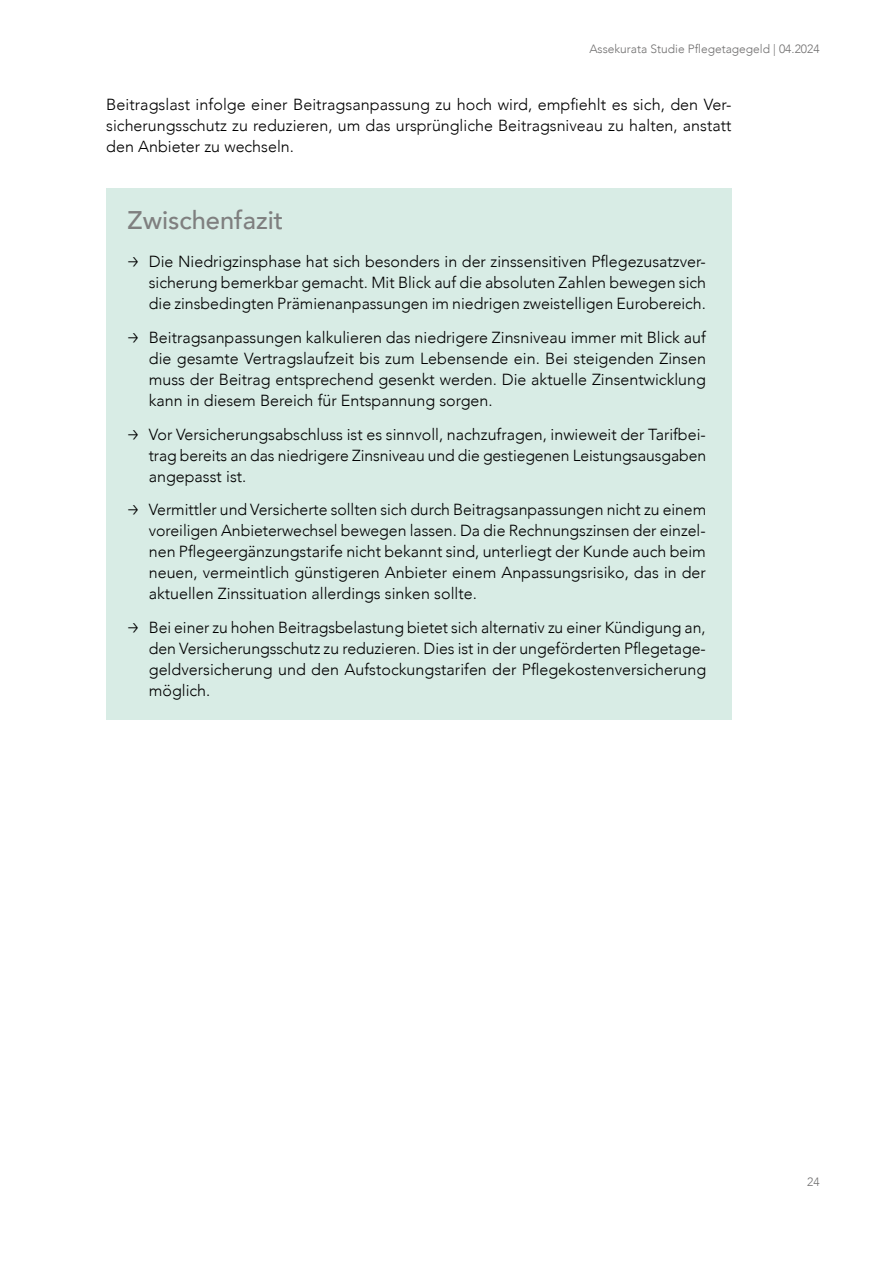
<style>
.page{position:relative;width:893px;height:1263px;background:#fff}
.page>*{position:absolute;margin:0;border:0;box-sizing:border-box;transform-origin:0 0}
.t1{font:500 25.5px "Avenir";color:#7f7f7f}
.t2{font:300 16.05px/21px "Avenir";color:#000;text-align:justify}
.t3{font:300 12px "Avenir";color:#706f6f}
.s1{font-family:"GD Vtype"}
</style>
<div class="page">
<div style="left:106px;top:188px;width:625px;height:58px;background:#d8ece5"></div>
<div style="left:106px;top:236px;width:625px;height:96px;background:#d8ece5"></div>
<div style="left:106px;top:312px;width:625px;height:117px;background:#d8ece5"></div>
<div style="left:106px;top:409px;width:625px;height:96px;background:#d8ece5"></div>
<div style="left:106px;top:484px;width:625px;height:139px;background:#d8ece5"></div>
<div style="left:106px;top:602px;width:625px;height:117px;background:#d8ece5"></div>
<p class="t3" style="left:589px;top:42px;width:232px">Assekurata Studie Pflegetagegeld | 04.2024</p>
<p class="t2" style="left:106px;top:94px;width:627px">Beitragslast infolge einer Beitragsanpassung zu hoch wird, empfiehlt es sich, den Ver&shy;sicherungsschutz zu reduzieren, um das ursprüngliche Beitragsniveau zu halten, anstatt den Anbieter zu wechseln.</p>
<h1 class="t1" style="left:128px;top:198px;width:157px">Zwischenfazit</h1>
<p class="t2" style="left:149px;top:251px;width:559px;text-indent:-21px"><span class="s1">→</span> Die Niedrigzinsphase hat sich besonders in der zinssensitiven Pflegezusatzver&shy;sicherung bemerkbar gemacht. Mit Blick auf die absoluten Zahlen bewegen sich die zinsbedingten Prämienanpassungen im niedrigen zweistelligen Eurobereich.</p>
<p class="t2" style="left:149px;top:327px;width:559px;text-indent:-21px"><span class="s1">→</span> Beitragsanpassungen kalkulieren das niedrigere Zinsniveau immer mit Blick auf die gesamte Vertragslaufzeit bis zum Lebensende ein. Bei steigenden Zinsen muss der Beitrag entsprechend gesenkt werden. Die aktuelle Zinsentwicklung kann in diesem Bereich für Entspannung sorgen.</p>
<p class="t2" style="left:149px;top:423px;width:559px;text-indent:-21px"><span class="s1">→</span> Vor Versicherungsabschluss ist es sinnvoll, nachzufragen, inwieweit der Tarifbei&shy;trag bereits an das niedrigere Zinsniveau und die gestiegenen Leistungsausgaben angepasst ist.</p>
<p class="t2" style="left:149px;top:499px;width:559px;text-indent:-21px"><span class="s1">→</span> Vermittler und Versicherte sollten sich durch Beitragsanpassungen nicht zu einem voreiligen Anbieterwechsel bewegen lassen. Da die Rechnungszinsen der einzel&shy;nen Pflegeergänzungstarife nicht bekannt sind, unterliegt der Kunde auch beim neuen, vermeintlich günstigeren Anbieter einem Anpassungsrisiko, das in der aktuellen Zinssituation allerdings sinken sollte.</p>
<p class="t2" style="left:149px;top:617px;width:559px;text-indent:-21px"><span class="s1">→</span> Bei einer zu hohen Beitragsbelastung bietet sich alternativ zu einer Kündigung an, den Versicherungsschutz zu reduzieren. Dies ist in der ungeförderten Pflegetage&shy;geldversicherung und den Aufstockungstarifen der Pflegekostenversicherung möglich.</p>
<p class="t3" style="left:807px;top:1175px;width:14px">24</p>
</div>
